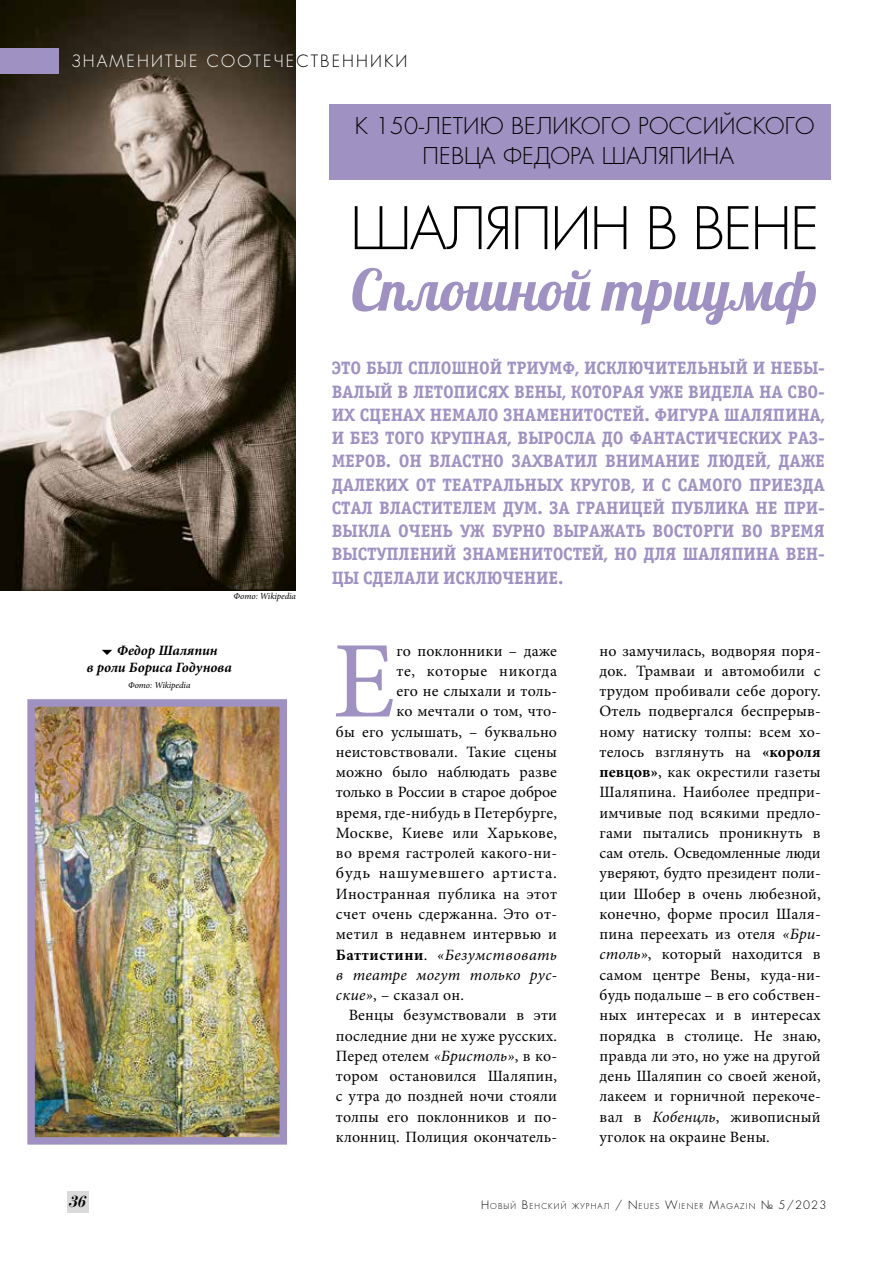
<style>
.page{position:relative;width:893px;height:1263px;background:#fff}
.page>*{position:absolute;margin:0;border:0;box-sizing:border-box;transform-origin:0 0}
.t1{font:109.2px "Minion Pro";color:#9f92c2}
.t2{font:57px "Lobster";color:#9f92c2}
.t3{font:57px "Favorit Light C";letter-spacing:-.03em;color:#000}
.t4{font:22.5px/30px "Favorit Light C";letter-spacing:.01em;color:#000;text-align:center}
.t5{font:700 18px/23.2px "Officina Serif C";letter-spacing:-.01em;color:#9f92c2;text-align:justify}
.t6{font:16.5px "Favorit Light C";letter-spacing:.13em;color:#fff}
.t7{font:italic 16.5px "Paragon Nord C";color:#000}
.t8{font:15.75px/20.2px "Minion Pro";letter-spacing:.01em;color:#000}
.t9{font:italic 15.75px "Minion Pro";letter-spacing:.02em;color:#000}
.t10{font:15.75px "Minion Pro";letter-spacing:-.01em;color:#000}
.t11{font:15.75px "Minion Pro";letter-spacing:.05em;color:#000;scale:1.05 1}
.t12{font:15.75px "Minion Pro";letter-spacing:.035em;color:#000}
.t13{font:italic 700 14.25px/16.5px "Minion Pro";color:#000}
.t14{font:italic 9px "Minion Pro";letter-spacing:-.005em;color:#000}
.t15{font:7.8px "Favorit Light C";letter-spacing:.145em;color:#000}
.s1{color:#000}
.s2{font-weight:700;font-style:normal}
.s3{font-style:normal}
.s4{font-style:italic}
.s5{font-weight:700}
.s6{font-size:11.25px}
</style>
<div class="page">
<div style="left:330px;top:104px;width:501px;height:75px;background:#9f92c2"></div>
<img style="left:0;top:0;width:296px;height:590px">
<div style="left:67px;top:1192px;width:22px;height:21px;background:#dadada"></div>
<div style="left:0;top:48px;width:59px;height:25px;background:#9f92c2"></div>
<img style="left:36px;top:708px;width:242px;height:427px">
<div style="left:27px;top:699px;width:260px;height:445px;border:8px solid #9f92c2"></div>
<p class="t6" style="left:72px;top:50px;width:337px">ЗНАМЕНИТЫЕ СООТЕЧЕ<span class="s1">СТВЕННИКИ</span></p>
<p class="t14" style="left:234px;top:590px;width:64px">Фото: Wikipedia</p>
<p class="t13" style="left:87px;top:642px;width:147px;text-indent:30px">Федор Шаляпин<br>в роли Бориса Годунова</p>
<p class="t14" style="left:128px;top:679px;width:64px">Фото: Wikipedia</p>
<h3 class="t4" style="left:355px;top:110px;width:461px">К 150-ЛЕТИЮ ВЕЛИКОГО РОССИЙСКОГО<br>ПЕВЦА ФЕДОРА ШАЛЯПИНА</h3>
<h2 class="t3" style="left:350px;top:192px;width:471px">ШАЛЯПИН В ВЕНЕ</h2>
<h2 class="t2" style="left:351px;top:254px;width:468px">Сплошной триумф</h2>
<p class="t5" style="left:332px;top:357px;width:495px">ЭТО БЫЛ СПЛОШНОЙ ТРИУМФ, ИСКЛЮЧИТЕЛЬНЫЙ И НЕБЫ-ВАЛЫЙ В ЛЕТОПИСЯХ ВЕНЫ, КОТОРАЯ УЖЕ ВИДЕЛА НА СВО-ИХ СЦЕНАХ НЕМАЛО ЗНАМЕНИТОСТЕЙ. ФИГУРА ШАЛЯПИНА, И БЕЗ ТОГО КРУПНАЯ, ВЫРОСЛА ДО ФАНТАСТИЧЕСКИХ РАЗ-МЕРОВ. ОН ВЛАСТНО ЗАХВАТИЛ ВНИМАНИЕ ЛЮДЕЙ, ДАЖЕ ДАЛЕКИХ ОТ ТЕАТРАЛЬНЫХ КРУГОВ, И С САМОГО ПРИЕЗДА СТАЛ ВЛАСТИТЕЛЕМ ДУМ. ЗА ГРАНИЦЕЙ ПУБЛИКА НЕ ПРИ-ВЫКЛА ОЧЕНЬ УЖ БУРНО ВЫРАЖАТЬ ВОСТОРГИ ВО ВРЕМЯ ВЫСТУПЛЕНИЙ ЗНАМЕНИТОСТЕЙ, НО ДЛЯ ШАЛЯПИНА ВЕН-ЦЫ СДЕЛАЛИ ИСКЛЮЧЕНИЕ.</p>
<h1 class="t1" style="left:333px;top:608px;width:64px">Е</h1>
<p class="t8" style="left:396px;top:641px;width:162px">го поклонники – даже</p>
<p class="t12" style="left:396px;top:660px;width:162px">те, которые никогда</p>
<p class="t8" style="left:396px;top:681px;width:162px">его не слыхали и толь-</p>
<p class="t8" style="left:396px;top:701px;width:162px">ко мечтали о том, что-</p>
<p class="t8" style="left:336px;top:722px;width:223px">бы его услышать, – буквально</p>
<p class="t8" style="left:336px;top:742px;width:223px">неистовствовали. Такие сцены</p>
<p class="t8" style="left:336px;top:762px;width:223px">можно было наблюдать разве</p>
<p class="t10" style="left:336px;top:782px;width:223px">только в России в старое доброе</p>
<p class="t8" style="left:336px;top:803px;width:223px">время, где-нибудь в Петербурге,</p>
<p class="t8" style="left:336px;top:823px;width:223px">Москве, Киеве или Харькове,</p>
<p class="t8" style="left:336px;top:843px;width:223px">во время гастролей какого-ни-</p>
<p class="t11" style="left:336px;top:863px;width:212px">будь нашумевшего артиста.</p>
<p class="t8" style="left:336px;top:884px;width:223px">Иностранная публика на этот</p>
<p class="t8" style="left:336px;top:904px;width:223px">счет очень сдержанна. Это от-</p>
<p class="t8" style="left:336px;top:924px;width:223px">метил в недавнем интервью и</p>
<p class="t9" style="left:336px;top:944px;width:223px"><span class="s2">Баттистини</span><span class="s3">.</span> «Безумствовать</p>
<p class="t9" style="left:336px;top:964px;width:223px">в театре могут только рус-</p>
<p class="t8" style="left:336px;top:985px;width:130px"><span class="s4">ские»</span>, – сказал он.</p>
<p class="t8" style="left:349px;top:1005px;width:210px">Венцы безумствовали в эти</p>
<p class="t8" style="left:336px;top:1025px;width:223px">последние дни не хуже русских.</p>
<p class="t8" style="left:336px;top:1046px;width:223px">Перед отелем <span class="s4">«Бристоль»</span>, в ко-</p>
<p class="t8" style="left:336px;top:1066px;width:223px">тором остановился Шаляпин,</p>
<p class="t8" style="left:336px;top:1086px;width:223px">с утра до поздней ночи стояли</p>
<p class="t8" style="left:336px;top:1106px;width:223px">толпы его поклонников и по-</p>
<p class="t8" style="left:336px;top:1127px;width:223px">клонниц. Полиция окончатель-</p>
<p class="t8" style="left:600px;top:641px;width:223px">но замучилась, водворяя поря&shy;док. Трамваи и автомобили с трудом пробивали себе дорогу.<br>Отель подвергался беспрерыв&shy;ному натиску толпы: всем хо&shy;телось взглянуть на <span class="s5">«короля певцов»</span>, как окрестили газеты<br>Шаляпина. Наиболее предпри&shy;имчивые под всякими предло&shy;гами пытались проникнуть в сам отель. Осведомленные люди уверяют, будто президент поли&shy;ции Шобер в очень любезной, конечно, форме просил Шаля&shy;пина переехать из отеля <span class="s4">«Бри&shy;столь»</span>, который находится в самом центре Вены, куда-ни&shy;будь подальше – в его собствен&shy;ных интересах и в интересах порядка в столице. Не знаю, правда ли это, но уже на другой день Шаляпин со своей женой, лакеем и горничной перекоче&shy;вал в <span class="s4">Кобенцль</span>, живописный уголок на окраине Вены.</p>
<p class="t7" style="left:68px;top:1192px;width:19px">36</p>
<p class="t15" style="left:481px;top:1201px;width:347px"><span class="s6">Н</span>ОВЫЙ <span class="s6">В</span>ЕНСКИЙ ЖУРНАЛ <span class="s6">/</span> <span class="s6">N</span>EUES <span class="s6">W</span>IEN ER <span class="s6">M</span>AGAZIN <span class="s6">№ 5/2023</span></p>
</div>
